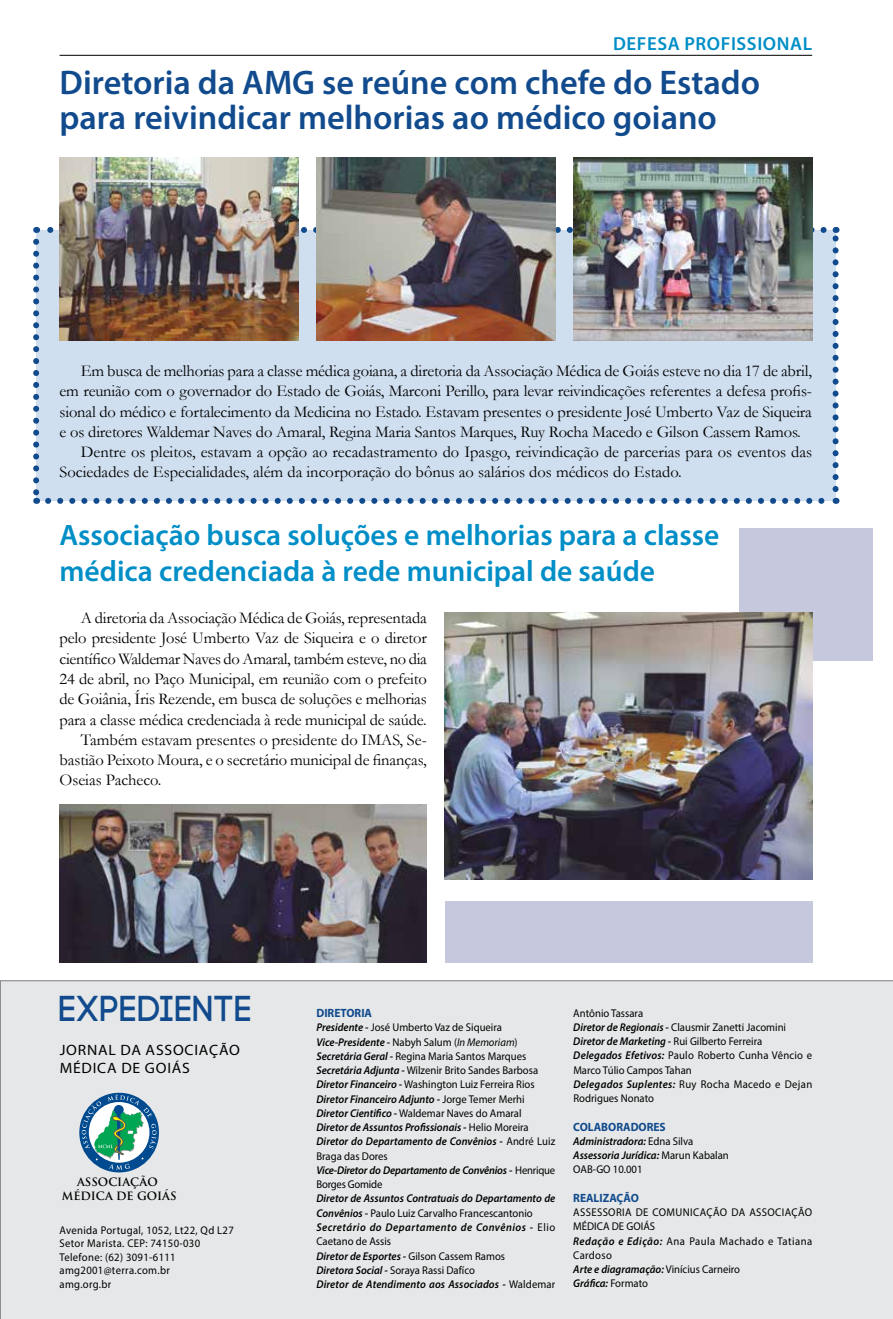
<style>
.page{position:relative;width:893px;height:1319px;background:#fff}
.page>*{position:absolute;margin:0;border:0;box-sizing:border-box;transform-origin:0 0}
.t1{font:700 36px "Code";letter-spacing:.05em;color:#114b8d;scale:.95 1}
.t2{font:600 34.2px/35.4px "Myriad Pro";color:#114b8d}
.t3{font:600 29.55px/35.8px "Myriad Pro";color:#008ec7}
.t4{font:600 18.9px "Myriad Pro";letter-spacing:.03em;color:#008ec7}
.t5{font:16.5px "Garamond";letter-spacing:-.01em;color:#000}
.t6{font:15px/18px "Myriad Pro";letter-spacing:.05em;color:#000;scale:1.04 1}
.t7{font:700 12px "Myriad Pro";color:#114b8d;scale:.95 1}
.t8{font:italic 600 11.25px/14.2px "Myriad Pro";color:#000;scale:.95 1}
.t9{font:11.25px/14.2px "Myriad Pro";letter-spacing:.03em;color:#000;scale:.95 1}
.t10{font:11.25px/14.2px "Myriad Pro";color:#000;scale:.95 1}
.t11{font:700 11.25px/13.5px "Trajan Pro";color:#000;text-align:center}
.s1{font-weight:400;font-style:normal}
.s2{font-weight:400}
.s3{font-weight:600;font-style:italic}
</style>
<div class="page">
<div style="left:36px;top:230px;width:800px;height:271px;background:#cfdff0"></div>
<svg style="left:48px;top:498px;width:777px;height:6px"></svg>
<svg style="left:33px;top:242px;width:6px;height:262px"></svg>
<svg style="left:833px;top:227px;width:6px;height:262px"></svg>
<svg style="left:36px;top:227px;width:788px;height:6px"></svg>
<div style="left:740px;top:527px;width:133px;height:133px;background:#c6c9de"></div>
<div style="left:445px;top:900px;width:367px;height:61px;background:#c6c9de"></div>
<hr style="left:60px;top:55px;width:752px;height:1px;background:#000">
<img style="left:60px;top:157px;width:238px;height:184px">
<img style="left:316px;top:157px;width:239px;height:184px">
<img style="left:573px;top:157px;width:239px;height:184px">
<img style="left:60px;top:804px;width:367px;height:157px">
<img style="left:445px;top:612px;width:367px;height:267px">
<div style="left:0;top:980px;width:893px;height:338px;background:#e6e7e8"></div>
<svg style="left:79px;top:1092px;width:80px;height:80px"></svg>
<svg style="left:82px;top:1093px;width:75px;height:76px"></svg>
<p class="t4" style="left:613px;top:31px;width:200px">DEFESA PROFISSIONAL</p>
<h2 class="t2" style="left:60px;top:64px;width:702px">Diretoria da AMG se reúne com chefe do Estado para reivindicar melhorias ao médico goiano</h2>
<p class="t5" style="left:81px;top:360px;width:733px">Em busca de melhorias para a classe médica goiana, a diretoria da Associação Médica de Goiás esteve no dia 17 de abril,</p>
<p class="t5" style="left:60px;top:380px;width:754px">em reunião com o governador do Estado de Goiás, Marconi Perillo, para levar reivindicações referentes a defesa profis-</p>
<p class="t5" style="left:60px;top:400px;width:754px">sional do médico e fortalecimento da Medicina no Estado. Estavam presentes o presidente José Umberto Vaz de Siqueira</p>
<p class="t5" style="left:60px;top:420px;width:743px">e os diretores Waldemar Naves do Amaral, Regina Maria Santos Marques, Ruy Rocha Macedo e Gilson Cassem Ramos.</p>
<p class="t5" style="left:81px;top:441px;width:733px">Dentre os pleitos, estavam a opção ao recadastramento do Ipasgo, reivindicação de parcerias para os eventos das</p>
<p class="t5" style="left:60px;top:461px;width:624px">Sociedades de Especialidades, além da incorporação do bônus ao salários dos médicos do Estado.</p>
<h3 class="t3" style="left:60px;top:516px;width:661px">Associação busca soluções e melhorias para a classe médica credenciada à rede municipal de saúde</h3>
<p class="t5" style="left:81px;top:607px;width:347px">A diretoria da Associação Médica de Goiás, representada</p>
<p class="t5" style="left:60px;top:627px;width:369px">pelo presidente José Umberto Vaz de Siqueira e o diretor</p>
<p class="t5" style="left:60px;top:647px;width:369px">científico Waldemar Naves do Amaral, também esteve, no dia</p>
<p class="t5" style="left:60px;top:667px;width:369px">24 de abril, no Paço Municipal, em reunião com o prefeito</p>
<p class="t5" style="left:60px;top:688px;width:369px">de Goiânia, Íris Rezende, em busca de soluções e melhorias</p>
<p class="t5" style="left:60px;top:708px;width:369px">para a classe médica credenciada à rede municipal de saúde.</p>
<p class="t5" style="left:81px;top:728px;width:348px">Também estavam presentes o presidente do IMAS, Se-</p>
<p class="t5" style="left:60px;top:748px;width:369px">bastião Peixoto Moura, e o secretário municipal de finanças,</p>
<p class="t5" style="left:60px;top:769px;width:103px">Oseias Pacheco.</p>
<h1 class="t1" style="left:60px;top:989px;width:203px">EXPEDIENTE</h1>
<p class="t6" style="left:60px;top:1040px;width:175px">JORNAL DA ASSOCIAÇÃO<br>MÉDICA DE GOIÁS</p>
<p class="t11" style="left:62px;top:1175px;width:116px">ASSOCIAÇÃO<br>MÉDICA DE GOIÁS</p>
<p class="t9" style="left:60px;top:1222px;width:185px;line-height:13.5px">Avenida Portugal, 1052, Lt22, Qd L27<br>Setor Marista. CEP: 74150-030<br>Telefone: (62) 3091-6111 amg2001@terra.com.br<br>amg.org.br</p>
<p class="t7" style="left:316px;top:1005px;width:60px">DIRETORIA</p>
<p class="t8" style="left:316px;top:1019px;width:253px">Presidente - <span class="s1">José Umberto Vaz de Siqueira </span>Vice-Presidente - <span class="s1">Nabyh Salum (</span><span class="s2">In Memoriam</span><span class="s1">)<br></span>Secretária Geral - <span class="s1">Regina Maria Santos Marques </span>Secretária Adjunta - <span class="s1">Wilzenir Brito Sandes Barbosa </span>Diretor Financeiro - <span class="s1">Washington Luiz Ferreira Rios </span>Diretor Financeiro Adjunto - <span class="s1">Jorge Temer Merhi </span>Diretor Cientifico - <span class="s1">Waldemar Naves do Amaral </span>Diretor de Assuntos Profissionais - <span class="s1">Helio Moreira </span>Diretor do Departamento de Convênios - <span class="s1">André Luiz Braga das Dores<br></span>Vice-Diretor do Departamento de Convênios - <span class="s1">Henrique Borges Gomide</span></p>
<p class="t8" style="left:316px;top:1190px;width:253px">Diretor de Assuntos Contratuais do Departamento de Convênios - <span class="s1">Paulo Luiz Carvalho Francescantonio </span>Secretário do Departamento de Convênios - <span class="s1">Elio Caetano de Assis<br></span>Diretor de Esportes - <span class="s1">Gilson Cassem Ramos<br></span>Diretora Social - <span class="s1">Soraya Rassi Dafíco<br></span>Diretor de Atendimento aos Associados - <span class="s1">Waldemar</span></p>
<p class="t10" style="left:573px;top:1005px;width:253px">Antônio Tassara<br><span class="s3">Diretor de Regionais -</span> Clausmir Zanetti Jacomini <span class="s3">Diretor de Marketing -</span> Rui Gilberto Ferreira <span class="s3">Delegados Efetivos:</span> Paulo Roberto Cunha Vêncio e Marco Túlio Campos Tahan<br><span class="s3">Delegados Suplentes:</span> Ruy Rocha Macedo e Dejan Rodrigues Nonato</p>
<p class="t7" style="left:573px;top:1118px;width:99px">COLABORADORES</p>
<p class="t8" style="left:573px;top:1133px;width:165px">Administradora: <span class="s1">Edna Silva<br></span>Assessoria Jurídica: <span class="s1">Marun Kabalan<br>OAB-GO 10.001</span></p>
<p class="t7" style="left:573px;top:1189px;width:71px">REALIZAÇÃO</p>
<p class="t9" style="left:573px;top:1204px;width:253px">ASSESSORIA DE COMUNICAÇÃO DA ASSOCIAÇÃO<br>MÉDICA DE GOIÁS<br><span class="s3">Redação e Edição:</span> Ana Paula Machado e Tatiana<br>Cardoso<br><span class="s3">Arte e diagramação:</span> Vinícius Carneiro<br><span class="s3">Gráfica:</span> Formato</p>
</div>
